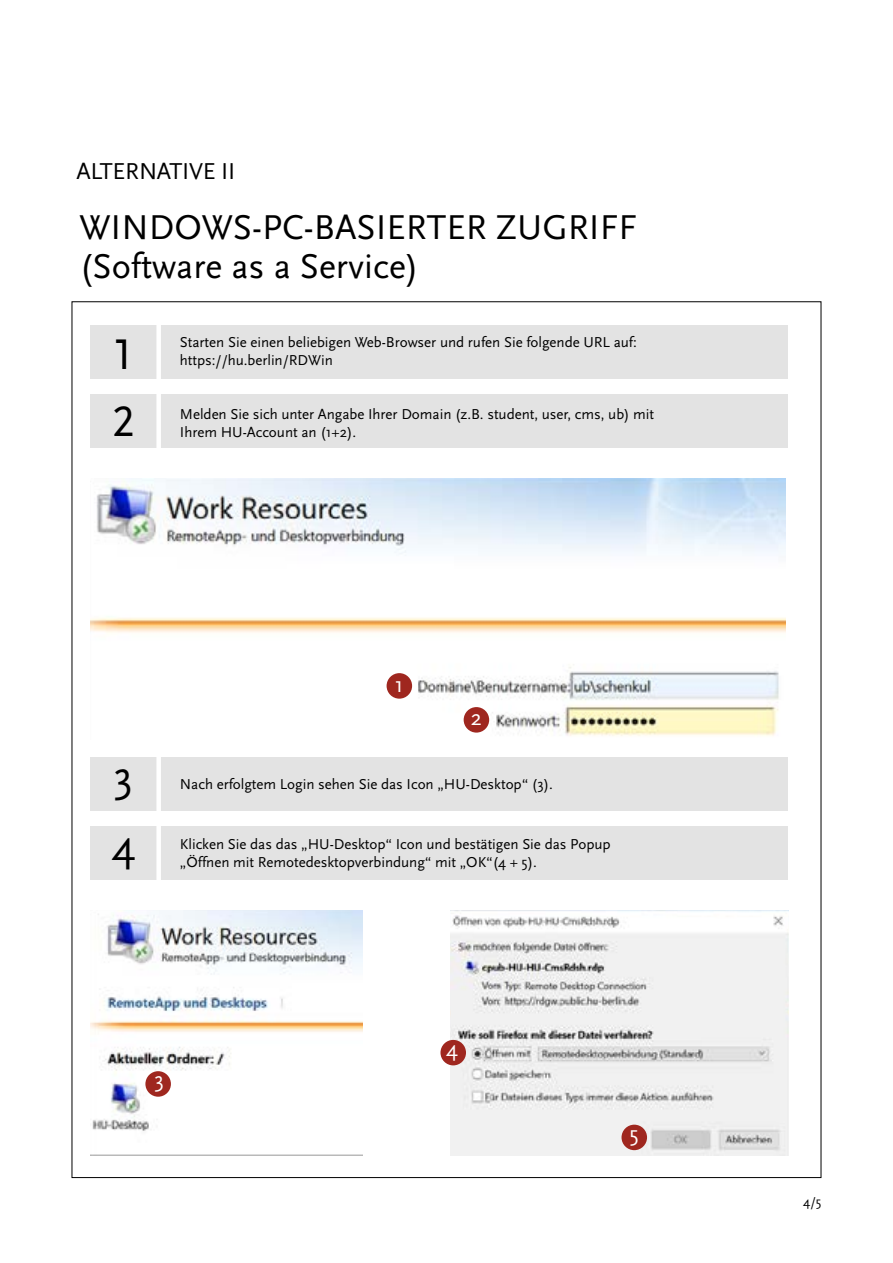
<style>
.page{position:relative;width:893px;height:1263px;background:#fff}
.page>*{position:absolute;margin:0;border:0;box-sizing:border-box;transform-origin:0 0}
.t1{font:45px "Scala Sans";color:#000}
.t2{font:45px "HU Scala Sans LF";color:#000}
.t3{font:45px "Scala Sans Regular LFSC";color:#000}
.t4{font:36px/39px "Scala Sans";color:#000}
.t5{font:24px "Scala Sans";letter-spacing:-.01em;color:#000}
.t6{font:22.5px "Scala Sans";color:#fff}
.t7{font:15px/18px "Scala Sans";letter-spacing:-.005em;color:#000}
.t8{font:13.5px "Scala Sans";color:#000}
</style>
<div class="page">
<div style="left:91px;top:325px;width:697px;height:54px;background:#e3e3e3"></div>
<div style="left:91px;top:395px;width:697px;height:53px;background:#e3e3e3"></div>
<div style="left:91px;top:757px;width:697px;height:54px;background:#e3e3e3"></div>
<div style="left:91px;top:827px;width:697px;height:53px;background:#e3e3e3"></div>
<div style="left:156px;top:319px;width:5px;height:648px;background:#fff"></div>
<img style="left:91px;top:479px;width:695px;height:257px">
<img style="left:91px;top:911px;width:272px;height:244px">
<img style="left:451px;top:911px;width:337px;height:244px">
<div style="left:464px;top:707px;width:25px;height:26px;background:#9f271f;border-radius:50%"></div>
<div style="left:387px;top:673px;width:25px;height:26px;background:#9f271f;border-radius:50%"></div>
<div style="left:145px;top:1071px;width:26px;height:26px;background:#9f271f;border-radius:50%"></div>
<div style="left:440px;top:1040px;width:26px;height:25px;background:#9f271f;border-radius:50%"></div>
<div style="left:621px;top:1125px;width:26px;height:25px;background:#9f271f;border-radius:50%"></div>
<h3 class="t5" style="left:77px;top:158px;width:160px">ALTERNATIVE II</h3>
<h2 class="t4" style="left:79px;top:208px;width:559px">WINDOWS-PC-BASIERTER ZUGRIFF (Software as a Service)</h2>
<h1 class="t2" style="left:112px;top:330px;width:24px">1</h1>
<h1 class="t3" style="left:112px;top:397px;width:24px">2</h1>
<p class="t7" style="left:180px;top:333px;width:458px">Starten Sie einen beliebigen Web-Browser und rufen Sie folgende URL auf:</p>
<p class="t7" style="left:180px;top:351px;width:154px">https://hu.berlin/RDWin</p>
<p class="t7" style="left:180px;top:405px;width:476px">Melden Sie sich unter Angabe Ihrer Domain (z.B. student, user, cms, ub) mit<br>Ihrem HU-Account an (1+2).</p>
<h1 class="t1" style="left:114px;top:752px;width:21px">3</h1>
<h3 class="t6" style="left:395px;top:672px;width:10px">1</h3>
<h3 class="t6" style="left:471px;top:706px;width:13px">2</h3>
<p class="t7" style="left:180px;top:775px;width:374px">Nach erfolgtem Login sehen Sie das Icon „HU-Desktop“ (3).</p>
<h1 class="t1" style="left:112px;top:820px;width:25px">4</h1>
<p class="t7" style="left:180px;top:835px;width:432px">Klicken Sie das das „HU-Desktop“ Icon und bestätigen Sie das Popup „Öffnen mit Remotedesktopverbindung“ mit „OK“(4 + 5).</p>
<h3 class="t6" style="left:154px;top:1067px;width:11px">3</h3>
<h3 class="t6" style="left:446px;top:1037px;width:13px">4</h3>
<h3 class="t6" style="left:630px;top:1121px;width:11px">5</h3>
<p class="t8" style="left:803px;top:1194px;width:20px">4/5</p>
</div>
